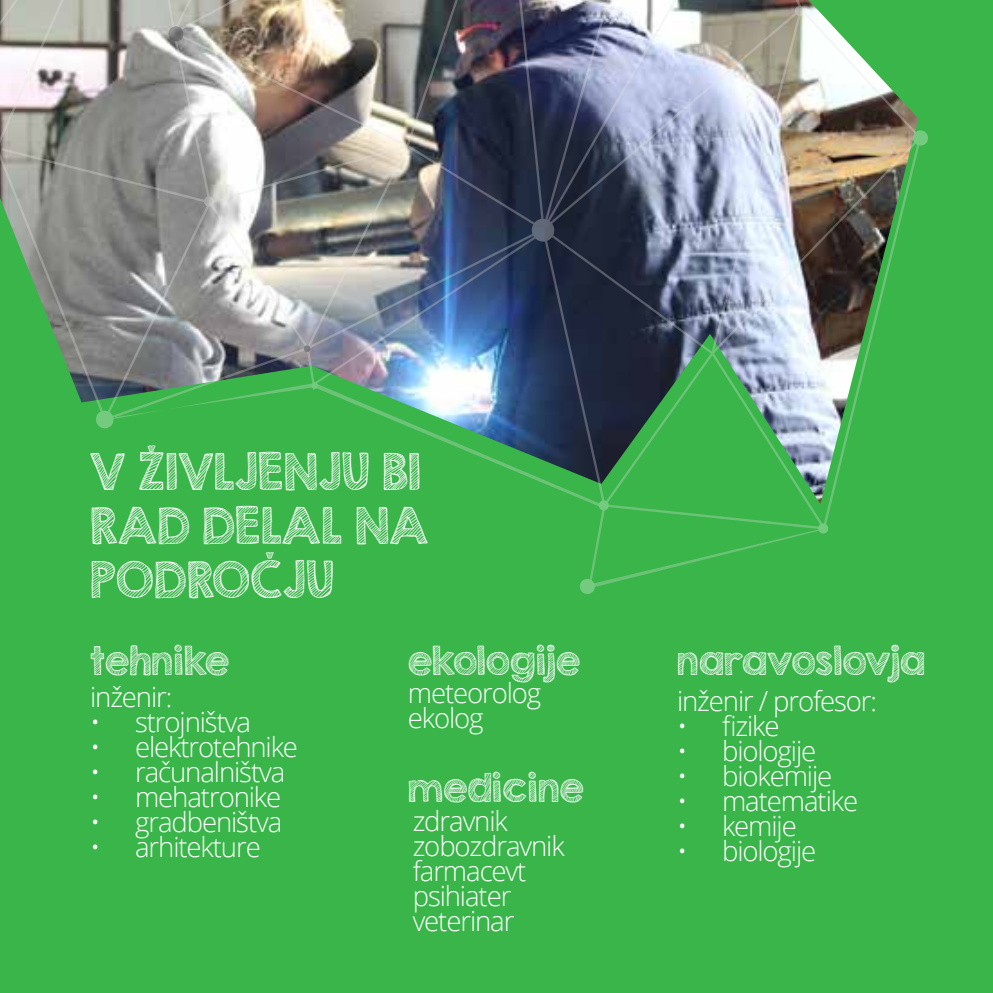
<style>
.page{position:relative;width:993px;height:993px;background:#fff}
.page>*{position:absolute;margin:0;border:0;box-sizing:border-box;transform-origin:0 0}
.t1{font:45px/54px "KG Second Chances Sketch";color:#fff}
.t2{font:35px "KG Second Chances Sketch";color:#fff}
.t3{font:300 27.5px/25px "Open Sans";letter-spacing:-.04em;color:#fff}
</style>
<div class="page">
<div style="left:0;top:0;width:992px;height:992px;background:#39b54a"></div>
<img style="left:240px;top:0;width:679px;height:587px">
<svg style="left:0;top:0;width:240px;height:429px"></svg>
<svg style="left:303px;top:345px;width:8px;height:7px"></svg>
<svg style="left:311px;top:381px;width:7px;height:8px"></svg>
<svg style="left:598px;top:499px;width:11px;height:12px"></svg>
<svg style="left:530px;top:217px;width:25px;height:26px"></svg>
<img style="left:711px;top:0;width:94px;height:351px">
<svg style="left:911px;top:129px;width:17px;height:17px"></svg>
<svg style="left:817px;top:522px;width:11px;height:12px"></svg>
<svg style="left:578px;top:577px;width:17px;height:17px"></svg>
<h1 class="t1" style="left:90px;top:443px;width:340px">V ŽIVLJENJU BI<br>RAD DELAL NA<br>PODROČJU</h1>
<p class="t2" style="left:90px;top:638px;width:141px">tehnike</p>
<p class="t2" style="left:676px;top:638px;width:250px">naravoslovja</p>
<p class="t3" style="left:90px;top:683px;width:84px">inženir:</p>
<p class="t3" style="left:90px;top:708px;width:162px">• strojništva</p>
<p class="t3" style="left:90px;top:733px;width:209px">• elektrotehnike</p>
<p class="t3" style="left:90px;top:758px;width:197px">• računalništva</p>
<p class="t3" style="left:90px;top:783px;width:193px">• mehatronike</p>
<p class="t3" style="left:90px;top:808px;width:194px">• gradbeništva</p>
<p class="t3" style="left:90px;top:833px;width:172px">• arhitekture</p>
<p class="t2" style="left:407px;top:638px;width:174px">ekologije</p>
<p class="t3" style="left:407px;top:679px;width:135px">meteorolog ekolog</p>
<p class="t2" style="left:407px;top:765px;width:178px">medicine</p>
<p class="t3" style="left:412px;top:807px;width:153px">zdravnik zobozdravnik farmacevt psihiater veterinar</p>
<p class="t3" style="left:676px;top:687px;width:201px">inženir / profesor:</p>
<p class="t3" style="left:676px;top:712px;width:104px">• fizike</p>
<p class="t3" style="left:676px;top:737px;width:141px">• biologije</p>
<p class="t3" style="left:676px;top:762px;width:157px">• biokemije</p>
<p class="t3" style="left:676px;top:787px;width:182px">• matematike</p>
<p class="t3" style="left:676px;top:812px;width:121px">• kemije</p>
<p class="t3" style="left:676px;top:837px;width:141px">• biologije</p>
</div>
